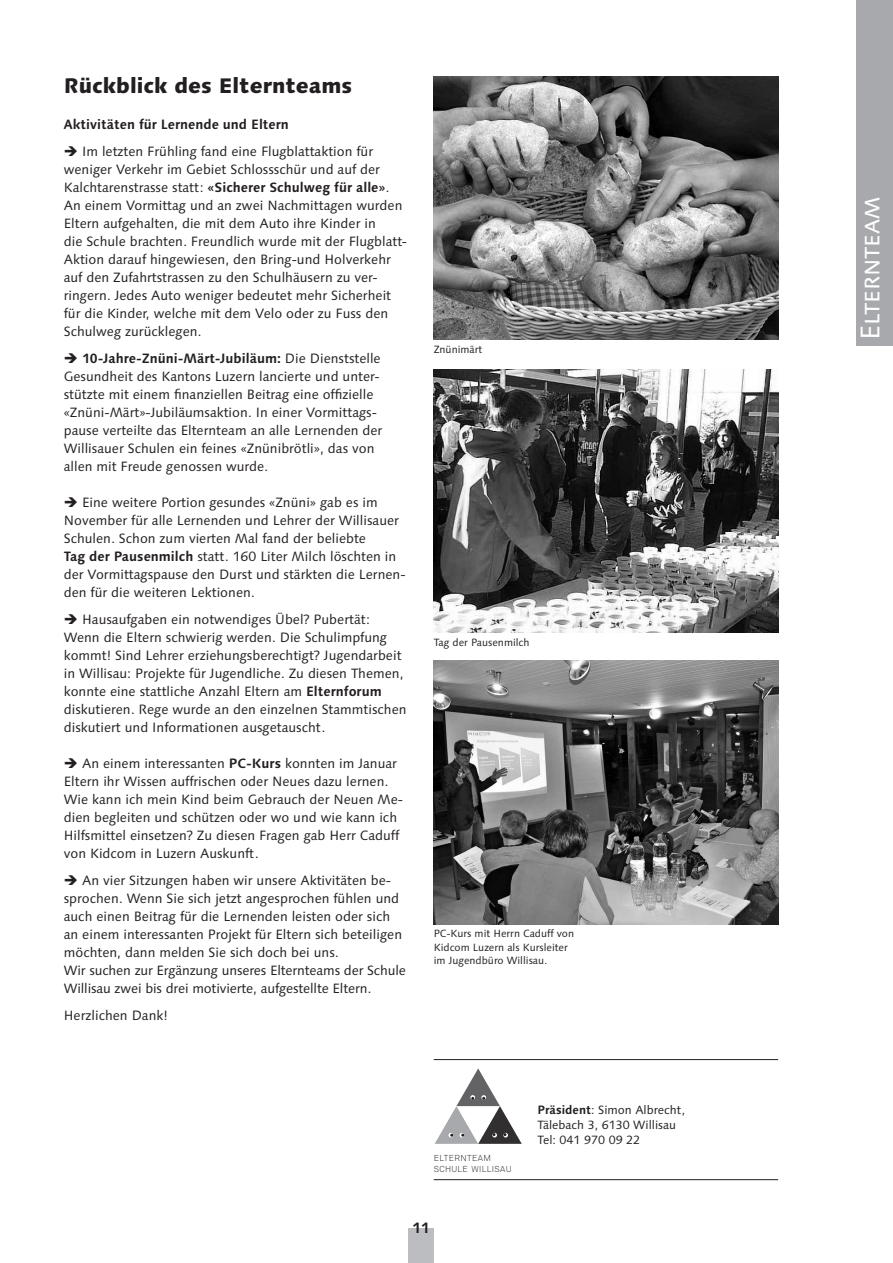
<style>
.page{position:relative;width:893px;height:1263px;background:#fff}
.page>*{position:absolute;margin:0;border:0;box-sizing:border-box;transform-origin:0 0}
.t1{font:27px "Linotype Syntax SC";color:#fff}
.t2{font:800 21px "Linotype Syntax";color:#231f20}
.t3{font:700 15px "Linotype Syntax";color:#231f20}
.t4{font:13.5px/18px "Linotype Syntax";color:#231f20}
.t5{font:700 13.5px "Linotype Syntax";color:#231f20}
.t6{font:12px/15px "Linotype Syntax";color:#231f20}
.t7{font:10.5px/13.5px "Linotype Syntax";color:#231f20}
.t8{font:300 8.55px/10.8px "Akkurat";letter-spacing:.05em;color:#231f20}
.s1{font-weight:700}
</style>
<div class="page">
<div style="left:408px;top:1228px;width:26px;height:35px;background:#bcbdc0"></div>
<div style="left:856px;top:0;width:37px;height:345px;background:#a8a9ad"></div>
<svg style="left:435px;top:1068px;width:87px;height:76px"></svg>
<hr style="left:434px;top:1059px;width:344px;height:1px;background:#231f20">
<hr style="left:434px;top:1179px;width:344px;height:1px;background:#231f20">
<img style="left:434px;top:660px;width:344px;height:264px">
<img style="left:434px;top:77px;width:344px;height:262px">
<img style="left:434px;top:369px;width:344px;height:264px">
<h2 class="t2" style="left:64px;top:73px;width:290px">Rückblick des Elternteams</h2>
<p class="t5" style="left:64px;top:116px;width:227px">Aktivitäten für Lernende und Eltern</p>
<p class="t4" style="left:64px;top:143px;width:345px">➔ Im letzten Frühling fand eine Flugblattaktion für weniger Verkehr im Gebiet Schlossschür und auf der Kalchtarenstrasse statt: <span class="s1">«Sicherer Schulweg für alle»</span>.<br>An einem Vormittag und an zwei Nachmittagen wurden Eltern aufgehalten, die mit dem Auto ihre Kinder in<br>die Schule brachten. Freundlich wurde mit der Flugblatt-Aktion darauf hingewiesen, den Bring-und Holverkehr auf den Zufahrtstrassen zu den Schulhäusern zu ver&shy;ringern. Jedes Auto weniger bedeutet mehr Sicherheit für die Kinder, welche mit dem Velo oder zu Fuss den Schulweg zurücklegen.</p>
<p class="t4" style="left:64px;top:350px;width:320px">➔ <span class="s1">10-Jahre-Znüni-Märt-Jubiläum:</span> Die Dienststelle Gesundheit des Kantons Luzern lancierte und unter&shy;stützte mit einem finanziellen Beitrag eine offizielle «Znüni-Märt»-Jubiläumsaktion. In einer Vormittags&shy;pause verteilte das Elternteam an alle Lernenden der Willisauer Schulen ein feines «Znünibrötli», das von allen mit Freude genossen wurde.</p>
<p class="t4" style="left:64px;top:494px;width:343px">➔ Eine weitere Portion gesundes «Znüni» gab es im November für alle Lernenden und Lehrer der Willisauer Schulen. Schon zum vierten Mal fand der beliebte<br><span class="s1">Tag der Pausenmilch</span> statt. 160 Liter Milch löschten in der Vormittagspause den Durst und stärkten die Lernen&shy;den für die weiteren Lektionen.</p>
<p class="t4" style="left:64px;top:611px;width:344px">➔ Hausaufgaben ein notwendiges Übel? Pubertät:<br>Wenn die Eltern schwierig werden. Die Schulimpfung kommt! Sind Lehrer erziehungsberechtigt? Jugendarbeit in Willisau: Projekte für Jugendliche. Zu diesen Themen, konnte eine stattliche Anzahl Eltern am <span class="s1">Elternforum </span>diskutieren. Rege wurde an den einzelnen Stammtischen diskutiert und Informationen ausgetauscht.</p>
<p class="t4" style="left:64px;top:755px;width:341px">➔ An einem interessanten <span class="s1">PC-Kurs</span> konnten im Januar Eltern ihr Wissen auffrischen oder Neues dazu lernen.<br>Wie kann ich mein Kind beim Gebrauch der Neuen Me&shy;dien begleiten und schützen oder wo und wie kann ich Hilfsmittel einsetzen? Zu diesen Fragen gab Herr Caduff von Kidcom in Luzern Auskunft.</p>
<p class="t4" style="left:64px;top:872px;width:344px">➔ An vier Sitzungen haben wir unsere Aktivitäten be&shy;sprochen. Wenn Sie sich jetzt angesprochen fühlen und auch einen Beitrag für die Lernenden leisten oder sich an einem interessanten Projekt für Eltern sich beteiligen möchten, dann melden Sie sich doch bei uns.<br>Wir suchen zur Ergänzung unseres Elternteams der Schule Willisau zwei bis drei motivierte, aufgestellte Eltern.</p>
<p class="t4" style="left:64px;top:1007px;width:106px">Herzlichen Dank!</p>
<p class="t7" style="left:434px;top:343px;width:50px">Znünimärt</p>
<p class="t7" style="left:434px;top:635px;width:97px">Tag der Pausenmilch</p>
<p class="t7" style="left:434px;top:927px;width:142px">PC-Kurs mit Herrn Caduff von<br>Kidcom Luzern als Kursleiter im Jugendbüro Willisau.</p>
<p class="t8" style="left:434px;top:1152px;width:79px">ELTERNTEAM<br>SCHULE WILLISAU</p>
<p class="t6" style="left:537px;top:1102px;width:149px"><span class="s1">Präsident</span>: Simon Albrecht,<br>Tälebach 3, 6130 Willisau<br>Tel: 041 970 09 22</p>
<p class="t3" style="left:412px;top:1219px;width:19px">11</p>
<h1 class="t1" style="left:854px;top:340px;width:144px;rotate:-90deg">Elternteam</h1>
</div>
